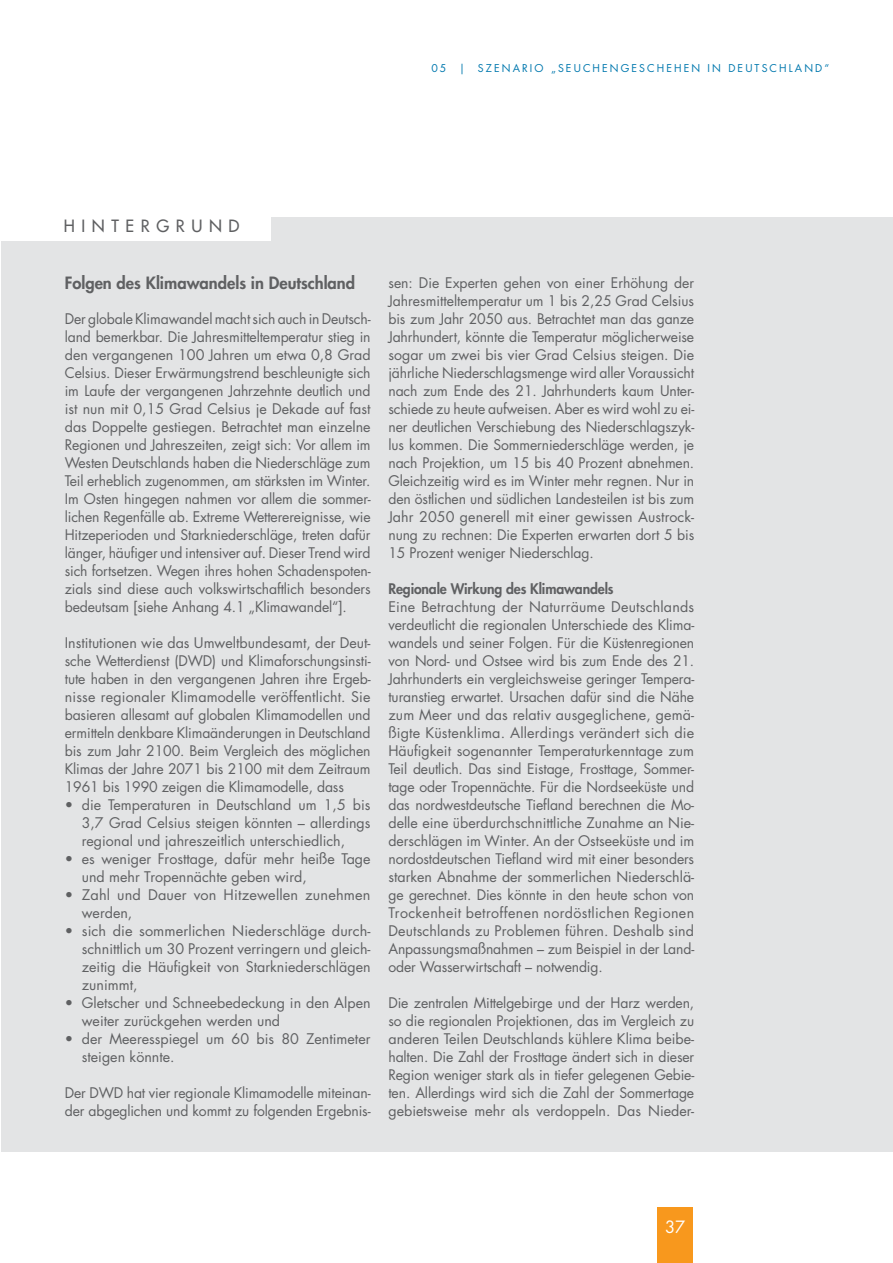
<style>
.page{position:relative;width:893px;height:1263px;background:#fff}
.page>*{position:absolute;margin:0;border:0;box-sizing:border-box;transform-origin:0 0}
.t1{font:800 16.5px "Futura LT";color:#5f6062}
.t2{font:16.5px "Futura LT";letter-spacing:.4em;color:#5f6062}
.t3{font:16.5px "Futura LT";color:#fff}
.t4{font:14.25px/18px "Futura LT";color:#5f6062;text-align:justify}
.t5{font:800 14.25px "Futura LT";letter-spacing:-.01em;color:#5f6062}
.t6{font:10.5px "Futura LT";letter-spacing:.2em;color:#0078ae}
</style>
<div class="page">
<div style="left:657px;top:1207px;width:36px;height:56px;background:#f8981d"></div>
<div style="left:1px;top:217px;width:891px;height:935px;background:#e3e4e5"></div>
<div style="left:1px;top:200px;width:269px;height:41px;background:#fff"></div>
<p class="t6" style="left:431px;top:63px;width:399px">05 | SZENARIO „SEUCHENGESCHEHEN IN DEUTSCHLAND“</p>
<p class="t2" style="left:64px;top:217px;width:177px">HINTERGRUND</p>
<p class="t1" style="left:65px;top:275px;width:292px">Folgen des Klimawandels in Deutschland</p>
<p class="t4" style="left:65px;top:311px;width:307px">Der globale Klimawandel macht sich auch in Deutsch&shy;land bemerkbar. Die Jahresmitteltemperatur stieg in den vergangenen 100 Jahren um etwa 0,8 Grad Celsius. Dieser Erwärmungstrend beschleunigte sich im Laufe der vergangenen Jahrzehnte deutlich und ist nun mit 0,15 Grad Celsius je Dekade auf fast das Doppelte gestiegen. Betrachtet man einzelne Regionen und Jahreszeiten, zeigt sich: Vor allem im Westen Deutschlands haben die Niederschläge zum Teil erheblich zugenommen, am stärksten im Winter.<br>Im Osten hingegen nahmen vor allem die sommer&shy;lichen Regenfälle ab. Extreme Wetterereignisse, wie Hitzeperioden und Starkniederschläge, treten dafür länger, häufiger und intensiver auf. Dieser Trend wird sich fortsetzen. Wegen ihres hohen Schadenspoten&shy;zials sind diese auch volkswirtschaftlich besonders bedeutsam [siehe Anhang 4.1 „Klimawandel“].</p>
<p class="t4" style="left:65px;top:635px;width:307px">Institutionen wie das Umweltbundesamt, der Deut&shy;sche Wetterdienst (DWD) und Klimaforschungsinsti&shy;tute haben in den vergangenen Jahren ihre Ergeb&shy;nisse regionaler Klimamodelle veröffentlicht. Sie basieren allesamt auf globalen Klimamodellen und ermitteln denkbare Klimaänderungen in Deutschland bis zum Jahr 2100. Beim Vergleich des möglichen Klimas der Jahre 2071 bis 2100 mit dem Zeitraum 1961 bis 1990 zeigen die Klimamodelle, dass</p>
<p class="t4" style="left:82px;top:797px;width:290px;text-indent:-17px">• die Temperaturen in Deutschland um 1,5 bis 3,7 Grad Celsius steigen könnten – allerdings regional und jahreszeitlich unterschiedlich,</p>
<p class="t4" style="left:82px;top:851px;width:290px;text-indent:-17px">• es weniger Frosttage, dafür mehr heiße Tage und mehr Tropennächte geben wird,</p>
<p class="t4" style="left:82px;top:887px;width:290px;text-indent:-17px">• Zahl und Dauer von Hitzewellen zunehmen werden,</p>
<p class="t4" style="left:82px;top:923px;width:290px;text-indent:-17px">• sich die sommerlichen Niederschläge durch&shy;schnittlich um 30 Prozent verringern und gleich&shy;zeitig die Häufigkeit von Starkniederschlägen zunimmt,</p>
<p class="t4" style="left:82px;top:995px;width:290px;text-indent:-17px">• Gletscher und Schneebedeckung in den Alpen weiter zurückgehen werden und</p>
<p class="t4" style="left:82px;top:1031px;width:290px;text-indent:-17px">• der Meeresspiegel um 60 bis 80 Zentimeter steigen könnte.</p>
<p class="t4" style="left:65px;top:1085px;width:307px">Der DWD hat vier regionale Klimamodelle miteinan&shy;der abgeglichen und kommt zu folgenden Ergebnis-</p>
<p class="t4" style="left:388px;top:275px;width:307px">sen: Die Experten gehen von einer Erhöhung der Jahresmitteltemperatur um 1 bis 2,25 Grad Celsius bis zum Jahr 2050 aus. Betrachtet man das ganze Jahrhundert, könnte die Temperatur möglicherweise sogar um zwei bis vier Grad Celsius steigen. Die jährliche Niederschlagsmenge wird aller Voraussicht nach zum Ende des 21. Jahrhunderts kaum Unter&shy;schiede zu heute aufweisen. Aber es wird wohl zu ei&shy;ner deutlichen Verschiebung des Niederschlagszyk&shy;lus kommen. Die Sommerniederschläge werden, je nach Projektion, um 15 bis 40 Prozent abnehmen.<br>Gleichzeitig wird es im Winter mehr regnen. Nur in den östlichen und südlichen Landesteilen ist bis zum Jahr 2050 generell mit einer gewissen Austrock&shy;nung zu rechnen: Die Experten erwarten dort 5 bis 15 Prozent weniger Niederschlag.</p>
<p class="t5" style="left:388px;top:582px;width:227px">Regionale Wirkung des Klimawandels</p>
<p class="t4" style="left:388px;top:599px;width:307px">Eine Betrachtung der Naturräume Deutschlands verdeutlicht die regionalen Unterschiede des Klima&shy;wandels und seiner Folgen. Für die Küstenregionen von Nord- und Ostsee wird bis zum Ende des 21.<br>Jahrhunderts ein vergleichsweise geringer Tempera&shy;turanstieg erwartet. Ursachen dafür sind die Nähe zum Meer und das relativ ausgeglichene, gemä&shy;ßigte Küstenklima. Allerdings verändert sich die Häufigkeit sogenannter Temperaturkenntage zum Teil deutlich. Das sind Eistage, Frosttage, Sommer&shy;tage oder Tropennächte. Für die Nordseeküste und das nordwestdeutsche Tiefland berechnen die Mo&shy;delle eine überdurchschnittliche Zunahme an Nie&shy;derschlägen im Winter. An der Ostseeküste und im nordostdeutschen Tiefland wird mit einer besonders starken Abnahme der sommerlichen Niederschlä&shy;ge gerechnet. Dies könnte in den heute schon von Trockenheit betroffenen nordöstlichen Regionen Deutschlands zu Problemen führen. Deshalb sind Anpassungsmaßnahmen – zum Beispiel in der Land&shy;oder Wasserwirtschaft – notwendig.</p>
<p class="t4" style="left:388px;top:995px;width:307px">Die zentralen Mittelgebirge und der Harz werden, so die regionalen Projektionen, das im Vergleich zu anderen Teilen Deutschlands kühlere Klima beibe&shy;halten. Die Zahl der Frosttage ändert sich in dieser Region weniger stark als in tiefer gelegenen Gebie&shy;ten. Allerdings wird sich die Zahl der Sommertage gebietsweise mehr als verdoppeln. Das Nieder-</p>
<p class="t3" style="left:665px;top:1220px;width:22px">37</p>
</div>
